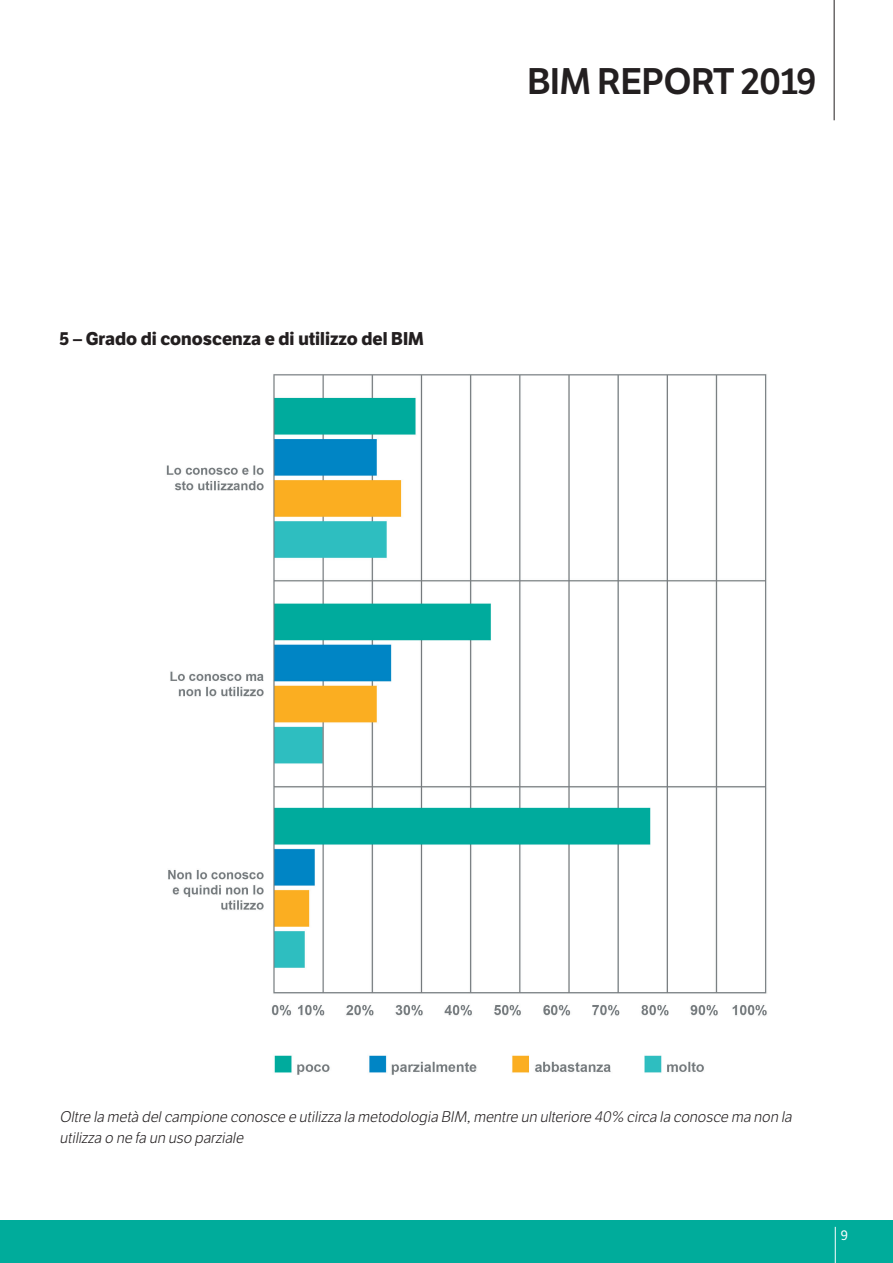
<style>
.page{position:relative;width:893px;height:1263px;background:#fff}
.page>*{position:absolute;margin:0;border:0;box-sizing:border-box;transform-origin:0 0}
.t1{font:600 36px "LFT Etica";letter-spacing:-.02em;color:#231f20}
.t2{font:700 18px "LFT Etica";color:#231f20}
.t3{font:italic 300 15px/21px "LFT Etica";color:#231f20}
.t4{font:13.5px "LFT Etica";color:#fff}
</style>
<div class="page">
<div style="left:0;top:1220px;width:893px;height:43px;background:#00ac9b"></div>
<hr style="left:835px;top:1227px;width:1px;height:36px;background:#fff">
<hr style="left:834px;top:0;width:1px;height:120px;background:#231f20">
<img style="left:166px;top:374px;width:601px;height:701px">
<p class="t2" style="left:60px;top:327px;width:366px">5 – Grado di conoscenza e di utilizzo del BIM</p>
<h1 class="t1" style="left:527px;top:60px;width:291px">BIM REPORT 2019</h1>
<p class="t3" style="left:60px;top:1107px;width:737px">Oltre la metà delcampione conosce e utilizza la metodologia BIM,mentre un ulteriore 40% circa la conosce ma non la utilizza o ne fa un uso parziale</p>
<p class="t4" style="left:841px;top:1227px;width:9px">9</p>
</div>
